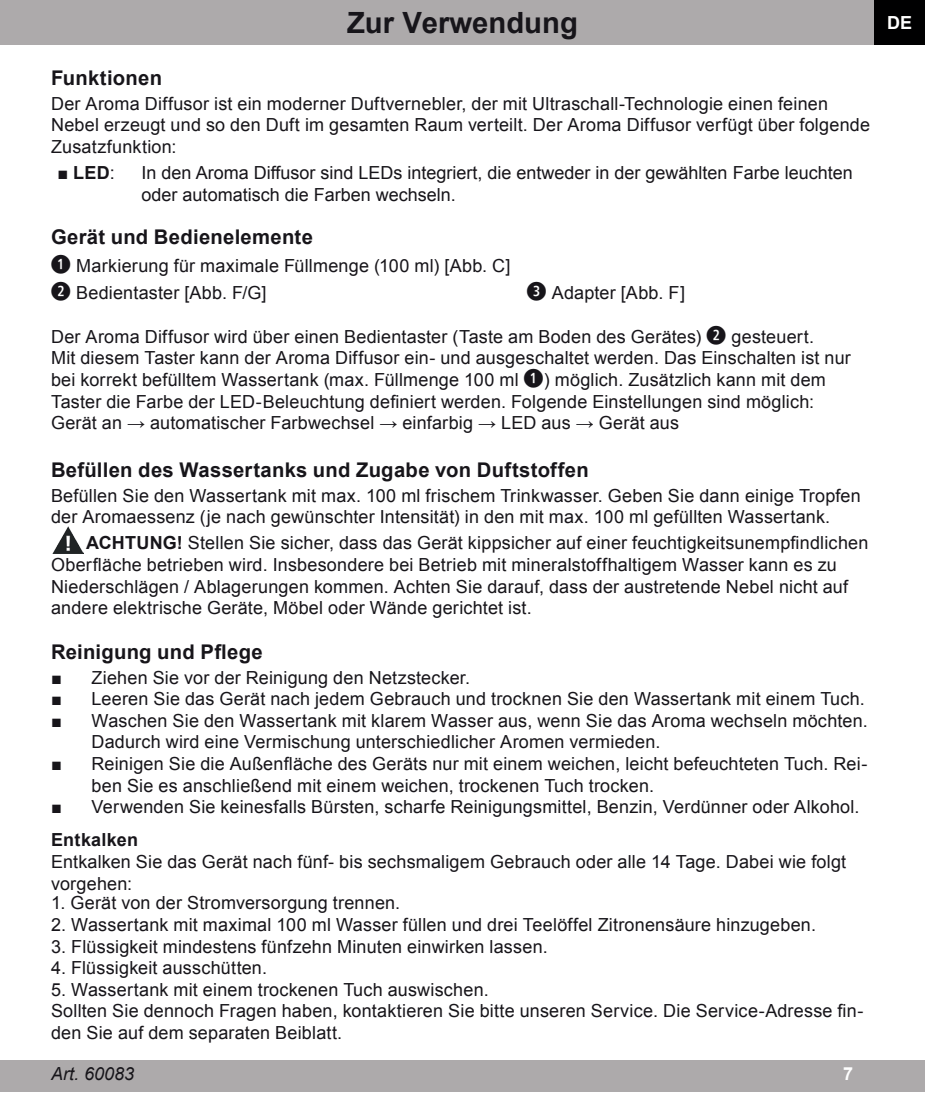
<style>
.page{position:relative;width:925px;height:1117px;background:#fff}
.page>*{position:absolute;margin:0;border:0;box-sizing:border-box;transform-origin:0 0}
.t1{font:700 29.25px "Arial";color:#17151a}
.t2{font:700 20.25px "Arial";letter-spacing:.01em;color:#17151a}
.t3{font:18px/21.6px "Arial";letter-spacing:.01em;color:#17151a}
.t4{font:700 18px "Arial";letter-spacing:.015em;color:#17151a}
.t5{font:italic 18px "Arial";color:#17151a}
.t6{font:700 18px "Arial";color:#fff}
.s1{font-weight:400}
.s2{font-family:"pkt frut Regular";font-size:22.5px}
.s3{font-weight:700}
</style>
<div class="page">
<div style="left:0;top:0;width:925px;height:45px;background:#adaaab"></div>
<div style="left:874px;top:0;width:51px;height:45px;background:#000001"></div>
<div style="left:0;top:1059px;width:925px;height:32px;background:#adaaab"></div>
<img style="left:53px;top:527px;width:30px;height:26px">
<h1 class="t1" style="left:347px;top:3px;width:232px">Zur Verwendung</h1>
<p class="t2" style="left:51px;top:64px;width:113px">Funktionen</p>
<p class="t3" style="left:51px;top:93px;width:820px">Der Aroma Diffusor ist ein moderner Duftvernebler, der mit Ultraschall-Technologie einen feinen<br>Nebel erzeugt und so den Duft im gesamten Raum verteilt. Der Aroma Diffusor verfügt über folgende<br>Zusatzfunktion:</p>
<p class="t4" style="left:57px;top:160px;width:59px"><span class="s1">■</span> LED<span class="s1">:</span></p>
<p class="t3" style="left:142px;top:162px;width:713px">In den Aroma Diffusor sind LEDs integriert, die entweder in der gewählten Farbe leuchten oder automatisch die Farben wechseln.</p>
<p class="t2" style="left:51px;top:223px;width:263px">Gerät und Bedienelemente</p>
<p class="t3" style="left:51px;top:251px;width:461px;line-height:27.7px"><span class="s2">1</span> Markierung für maximale Füllmenge (100 ml) [Abb. C]<br><span class="s2">2</span> Bedientaster [Abb. F/G]</p>
<p class="t3" style="left:527px;top:282px;width:160px"><span class="s2">3</span> Adapter [Abb. F]</p>
<p class="t3" style="left:51px;top:326px;width:801px">Der Aroma Diffusor wird über einen Bedientaster (Taste am Boden des Gerätes) <span class="s2">2</span> gesteuert.<br>Mit diesem Taster kann der Aroma Diffusor ein- und ausgeschaltet werden. Das Einschalten ist nur bei korrekt befülltem Wassertank (max. Füllmenge 100 ml <span class="s2">1</span>) möglich. Zusätzlich kann mit dem Taster die Farbe der LED-Beleuchtung definiert werden. Folgende Einstellungen sind möglich:<br>Gerät an <span class="s3">→</span> automatischer Farbwechsel <span class="s3">→</span> einfarbig <span class="s3">→</span> LED aus <span class="s3">→</span> Gerät aus</p>
<p class="t2" style="left:51px;top:456px;width:539px">Befüllen des Wassertanks und Zugabe von Duftstoffen</p>
<p class="t3" style="left:51px;top:484px;width:811px">Befüllen Sie den Wassertank mit max. 100 ml frischem Trinkwasser. Geben Sie dann einige Tropfen der Aromaessenz (je nach gewünschter Intensität) in den mit max. 100 ml gefüllten Wassertank.</p>
<p class="t3" style="left:51px;top:532px;width:819px;text-indent:35px"><span class="s3">ACHTUNG!</span> Stellen Sie sicher, dass das Gerät kippsicher auf einer feuchtigkeitsunempfindlichen Oberfläche betrieben wird. Insbesondere bei Betrieb mit mineralstoffhaltigem Wasser kann es zu Niederschlägen / Ablagerungen kommen. Achten Sie darauf, dass der austretende Nebel nicht auf andere elektrische Geräte, Möbel oder Wände gerichtet ist.</p>
<p class="t2" style="left:51px;top:638px;width:213px">Reinigung und Pflege</p>
<p class="t3" style="left:51px;top:666px;width:420px">■ Ziehen Sie vor der Reinigung den Netzstecker.</p>
<p class="t3" style="left:51px;top:688px;width:815px">■ Leeren Sie das Gerät nach jedem Gebrauch und trocknen Sie den Wassertank mit einem Tuch.</p>
<p class="t3" style="left:92px;top:709px;width:778px;text-indent:-40px">■ Waschen Sie den Wassertank mit klarem Wasser aus, wenn Sie das Aroma wechseln möchten.<br>Dadurch wird eine Vermischung unterschiedlicher Aromen vermieden.</p>
<p class="t3" style="left:92px;top:753px;width:777px;text-indent:-40px">■ Reinigen Sie die Außenfläche des Geräts nur mit einem weichen, leicht befeuchteten Tuch. Rei&shy;ben Sie es anschließend mit einem weichen, trockenen Tuch trocken.</p>
<p class="t3" style="left:51px;top:796px;width:810px">■ Verwenden Sie keinesfalls Bürsten, scharfe Reinigungsmittel, Benzin, Verdünner oder Alkohol.</p>
<p class="t4" style="left:51px;top:827px;width:89px">Entkalken</p>
<p class="t3" style="left:51px;top:851px;width:797px">Entkalken Sie das Gerät nach fünf- bis sechsmaligem Gebrauch oder alle 14 Tage. Dabei wie folgt vorgehen:</p>
<p class="t3" style="left:51px;top:892px;width:351px">1. Gerät von der Stromversorgung trennen.</p>
<p class="t3" style="left:51px;top:913px;width:766px">2. Wassertank mit maximal 100 ml Wasser füllen und drei Teelöffel Zitronensäure hinzugeben.</p>
<p class="t3" style="left:51px;top:935px;width:498px">3. Flüssigkeit mindestens fünfzehn Minuten einwirken lassen.</p>
<p class="t3" style="left:51px;top:956px;width:217px">4. Flüssigkeit ausschütten.</p>
<p class="t3" style="left:51px;top:978px;width:814px">5. Wassertank mit einem trockenen Tuch auswischen.<br>Sollten Sie dennoch Fragen haben, kontaktieren Sie bitte unseren Service. Die Service-Adresse fin&shy;den Sie auf dem separaten Beiblatt.</p>
<p class="t5" style="left:51px;top:1062px;width:85px">Art. 60083</p>
<p class="t6" style="left:843px;top:1061px;width:12px">7</p>
<p class="t6" style="left:887px;top:11px;width:27px">DE</p>
</div>
